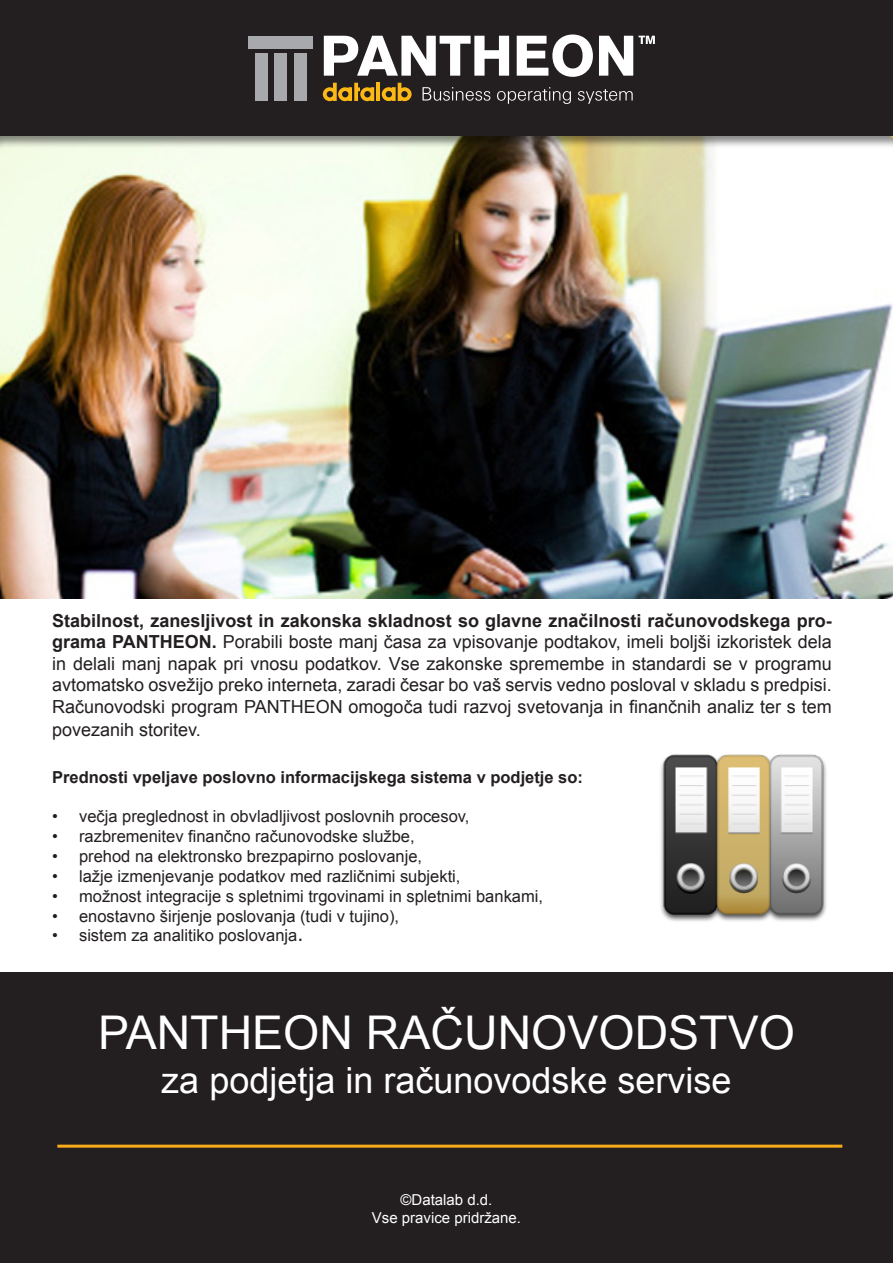
<style>
.page{position:relative;width:893px;height:1263px;background:#fff}
.page>*{position:absolute;margin:0;border:0;box-sizing:border-box;transform-origin:0 0}
.t1{font:46.5px "Arial";color:#fff}
.t2{font:36px "Arial";color:#fff}
.t3{font:18px/21.6px "Arial";color:#231f20;text-align:justify}
.t4{font:16.5px "Arial";color:#231f20}
.t5{font:700 16.5px "Arial";color:#231f20}
.t6{font:15px "Arial";color:#fff}
.s1{font-weight:700}
.s2{font-family:"Verdana"}
</style>
<div class="page">
<div style="left:0;top:0;width:893px;height:160px;background:#231f20"></div>
<div style="left:248px;top:36px;width:65px;height:13px;background:#a8a9ad"></div>
<div style="left:255px;top:53px;width:13px;height:47px;background:#a8a9ad"></div>
<div style="left:274px;top:53px;width:13px;height:47px;background:#a8a9ad"></div>
<div style="left:294px;top:53px;width:13px;height:47px;background:#a8a9ad"></div>
<hr style="left:376px;top:83px;width:4px;height:18px;background:#fcb814">
<svg style="left:323px;top:83px;width:51px;height:18px"></svg>
<svg style="left:382px;top:83px;width:30px;height:18px"></svg>
<svg style="left:324px;top:35px;width:309px;height:42px"></svg>
<svg style="left:639px;top:36px;width:16px;height:8px"></svg>
<svg style="left:422px;top:87px;width:211px;height:17px"></svg>
<div style="left:0;top:972px;width:893px;height:291px;background:#231f20"></div>
<hr style="left:57px;top:1145px;width:785px;height:3px;background:#faab1a">
<img style="left:660px;top:754px;width:167px;height:168px">
<img style="left:0;top:136px;width:893px;height:462px">
<p class="t3" style="left:52px;top:610px;width:781px"><span class="s1">Stabilnost, zanesljivost in zakonska skladnost so glavne značilnosti računovodskega pro&shy;grama PANTHEON.</span> Porabili boste manj časa za vpisovanje podtakov, imeli boljši izkoristek dela in delali manj napak pri vnosu podatkov. Vse zakonske spremembe in standardi se v programu avtomatsko osvežijo preko interneta, zaradi česar bo vaš servis vedno posloval v skladu s predpisi.<br>Računovodski program PANTHEON omogoča tudi razvoj svetovanja in finančnih analiz ter s tem</p>
<p class="t3" style="left:52px;top:719px;width:150px">povezanih storitev.</p>
<p class="t5" style="left:52px;top:766px;width:532px">Prednosti vpeljave poslovno informacijskega sistema v podjetje so:</p>
<p class="t4" style="left:52px;top:806px;width:419px">• večja preglednost in obvladljivost poslovnih procesov,</p>
<p class="t4" style="left:52px;top:826px;width:364px">• razbremenitev finančno računovodske službe,</p>
<p class="t4" style="left:52px;top:845px;width:372px">• prehod na elektronsko brezpapirno poslovanje,</p>
<p class="t4" style="left:52px;top:865px;width:410px">• lažje izmenjevanje podatkov med različnimi subjekti,</p>
<p class="t4" style="left:52px;top:885px;width:492px">• možnost integracije s spletnimi trgovinami in spletnimi bankami,</p>
<p class="t4" style="left:52px;top:905px;width:349px">• enostavno širjenje poslovanja (tudi v tujino),</p>
<p class="t4" style="left:52px;top:925px;width:253px">• sistem za analitiko poslovanja<span class="s2">.</span></p>
<p class="t1" style="left:98px;top:1003px;width:698px">PANTHEON RAČUNOVODSTVO</p>
<p class="t2" style="left:161px;top:1056px;width:572px">za podjetja in računovodske servise</p>
<p class="t6" style="left:400px;top:1190px;width:93px">©Datalab d.d.</p>
<p class="t6" style="left:372px;top:1208px;width:151px">Vse pravice pridržane.</p>
</div>
